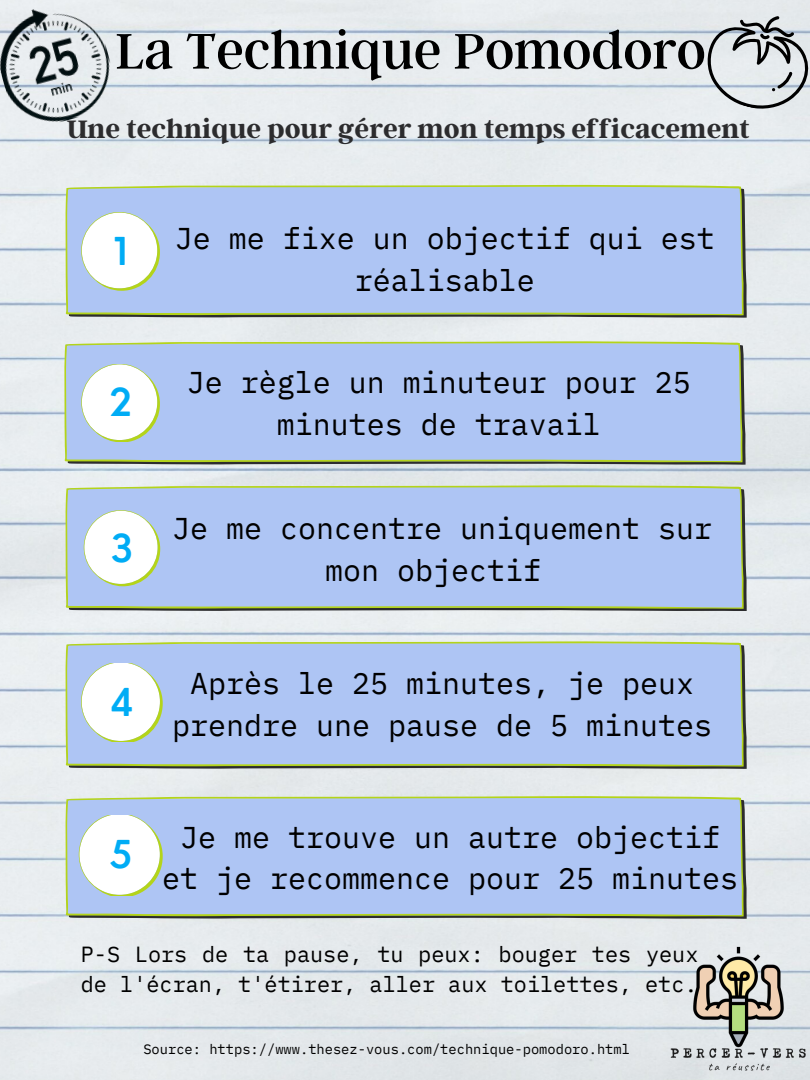
<style>
.page{position:relative;width:810px;height:1080px;background:#fff}
.page>*{position:absolute;margin:0;border:0;box-sizing:border-box;transform-origin:0 0}
.t1{font:55.81px "Argent CF";color:#000}
.t2{font:600 37.5px "Nourd";color:#00acf5}
.t3{font:30px/41.8px "IBM Plex Mono";color:#000;text-align:center}
.t4{font:700 28.12px "Argent CF";color:#2c2c2e}
.t5{font:21.88px/30.5px "IBM Plex Mono";color:#000}
.t6{font:13.75px "IBM Plex Mono";color:#000}
</style>
<div class="page">
<div style="left:66px;top:796px;width:678px;height:121px;background:#aec5f4"></div>
<svg style="left:69px;top:645px;width:678px;height:124px"></svg>
<div style="left:66px;top:641px;width:678px;height:126px;background:#aec5f4"></div>
<svg style="left:69px;top:489px;width:678px;height:122px"></svg>
<div style="left:66px;top:485px;width:678px;height:124px;background:#aec5f4"></div>
<svg style="left:68px;top:345px;width:678px;height:120px"></svg>
<div style="left:64px;top:341px;width:679px;height:121px;background:#aec5f4"></div>
<svg style="left:69px;top:189px;width:678px;height:129px"></svg>
<div style="left:66px;top:185px;width:678px;height:130px;background:#aec5f4"></div>
<svg style="left:81px;top:212px;width:79px;height:78px"></svg>
<svg style="left:81px;top:364px;width:79px;height:78px"></svg>
<svg style="left:84px;top:510px;width:76px;height:76px"></svg>
<svg style="left:81px;top:663px;width:82px;height:79px"></svg>
<svg style="left:79px;top:815px;width:84px;height:81px"></svg>
<img style="left:638px;top:910px;width:172px;height:170px">
<svg style="left:696px;top:7px;width:114px;height:113px"></svg>
<img style="left:0;top:0;width:122px;height:134px">
<h1 class="t1" style="left:115px;top:15px;width:592px">La Technique Pomodoro</h1>
<p class="t4" style="left:67px;top:111px;width:685px">Une technique pour gérer mon temps efficacement</p>
<p class="t2" style="left:114px;top:228px;width:16px">1</p>
<p class="t2" style="left:109px;top:379px;width:25px">2</p>
<p class="t2" style="left:111px;top:525px;width:24px">3</p>
<p class="t3" style="left:175px;top:217px;width:541px">Je me fixe un objectif qui est réalisable</p>
<p class="t3" style="left:187px;top:361px;width:505px">Je règle un minuteur pour 25 minutes de travail</p>
<p class="t3" style="left:325px;top:507px;width:389px;text-align:left;text-indent:-153px">Je me concentre uniquement sur mon objectif</p>
<p class="t2" style="left:110px;top:679px;width:25px">4</p>
<p class="t3" style="left:172px;top:662px;width:541px">Après le 25 minutes, je peux prendre une pause de 5 minutes</p>
<p class="t2" style="left:109px;top:830px;width:25px">5</p>
<p class="t3" style="left:162px;top:816px;width:577px">Je me trouve un autre objectif et je recommence pour 25 minutes</p>
<p class="t5" style="left:81px;top:938px;width:619px">P-S Lors de ta pause, tu peux: bouger tes yeux de l'écran, t'étirer, aller aux toilettes, etc.</p>
<p class="t6" style="left:143px;top:1040px;width:488px">Source: https://www.thesez-vous.com/technique-pomodoro.html</p>
</div>
